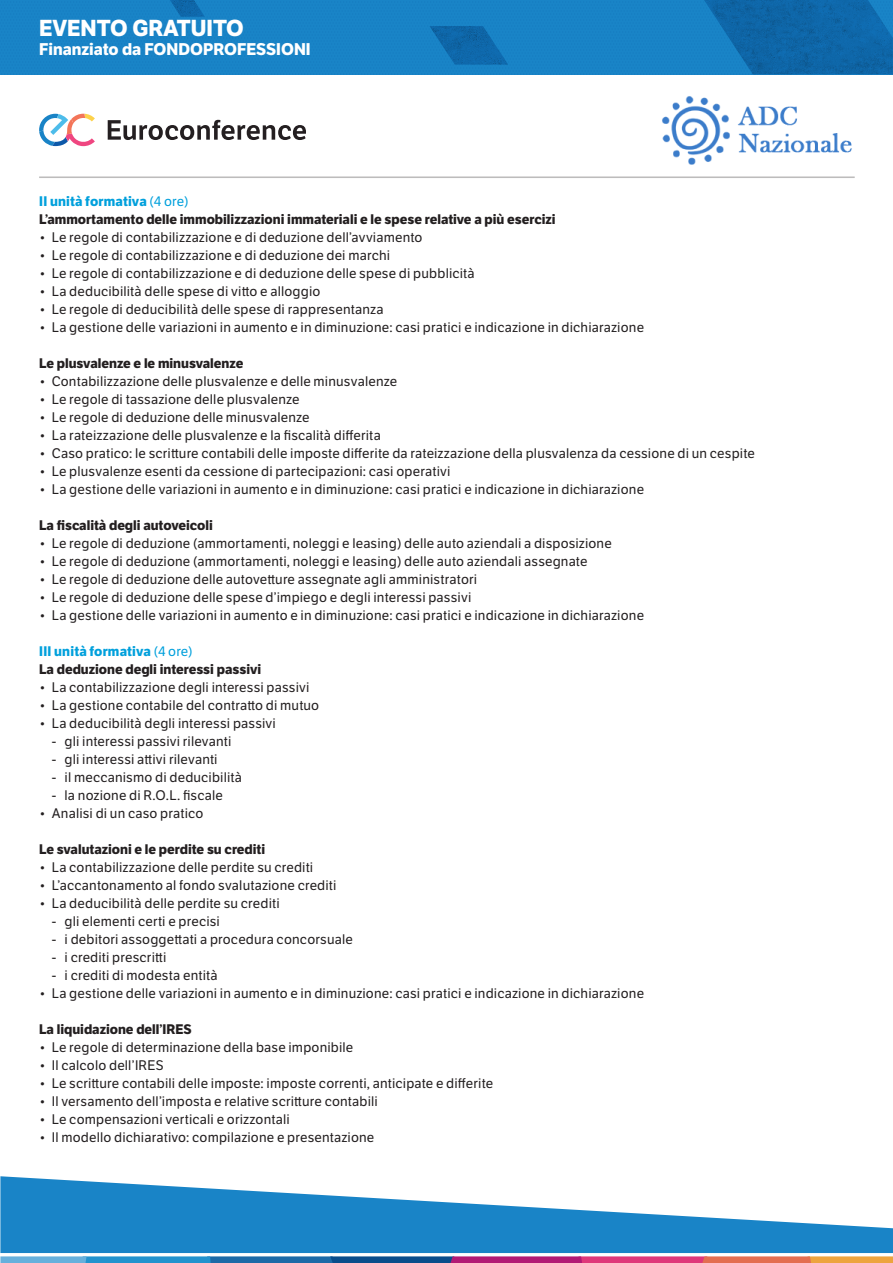
<style>
.page{position:relative;width:893px;height:1263px;background:#fff}
.page>*{position:absolute;margin:0;border:0;box-sizing:border-box;transform-origin:0 0}
.t1{font:700 22.5px "LFT Etica";color:#fff}
.t2{font:700 16.5px "LFT Etica";color:#fff}
.t3{font:13.5px "LFT Etica";letter-spacing:.015em;color:#231f20}
.t4{font:700 13.5px "LFT Etica";color:#231f20}
.t5{font:700 13.5px "LFT Etica";letter-spacing:.015em;color:#00a0dc}
.s1{font-weight:400}
</style>
<div class="page">
<div style="left:0;top:0;width:893px;height:74px;background:#1984c7"></div>
<img style="left:704px;top:0;width:189px;height:74px">
<img style="left:430px;top:26px;width:78px;height:39px">
<img style="left:170px;top:0;width:35px;height:17px">
<svg style="left:0;top:1256px;width:893px;height:7px;background:#846f93"></svg>
<svg style="left:0;top:1176px;width:893px;height:77px;fill:#1984c7"></svg>
<hr style="left:39px;top:176px;width:816px;height:2px;background:#231f20">
<img style="left:662px;top:96px;width:190px;height:69px">
<svg style="left:108px;top:120px;width:198px;height:20px"></svg>
<svg style="left:39px;top:114px;width:56px;height:32px"></svg>
<h1 class="t1" style="left:39px;top:14px;width:206px">EVENTO GRATUITO</h1>
<p class="t2" style="left:39px;top:39px;width:273px">Finanziato da FONDOPROFESSIONI</p>
<p class="t5" style="left:39px;top:193px;width:151px">II unità formativa <span class="s1">(4 ore)</span></p>
<p class="t4" style="left:39px;top:211px;width:518px">L’ammortamento delle immobilizzazioni immateriali e le spese relative a più esercizi</p>
<p class="t3" style="left:39px;top:229px;width:385px">• Le regole di contabilizzazione e di deduzione dell’avviamento</p>
<p class="t3" style="left:39px;top:247px;width:353px">• Le regole di contabilizzazione e di deduzione dei marchi</p>
<p class="t3" style="left:39px;top:265px;width:437px">• Le regole di contabilizzazione e di deduzione delle spese di pubblicità</p>
<p class="t3" style="left:39px;top:283px;width:283px">• La deducibilità delle spese di vitto e alloggio</p>
<p class="t3" style="left:39px;top:301px;width:346px">• Le regole di deducibilità delle spese di rappresentanza</p>
<p class="t3" style="left:39px;top:319px;width:606px">• La gestione delle variazioni in aumento e in diminuzione: casi pratici e indicazione in dichiarazione</p>
<p class="t4" style="left:39px;top:355px;width:206px">Le plusvalenze e le minusvalenze</p>
<p class="t3" style="left:39px;top:373px;width:360px">• Contabilizzazione delle plusvalenze e delle minusvalenze</p>
<p class="t3" style="left:39px;top:391px;width:262px">• Le regole di tassazione delle plusvalenze</p>
<p class="t3" style="left:39px;top:409px;width:272px">• Le regole di deduzione delle minusvalenze</p>
<p class="t3" style="left:39px;top:427px;width:343px">• La rateizzazione delle plusvalenze e la fiscalità differita</p>
<p class="t3" style="left:39px;top:445px;width:717px">• Caso pratico: le scritture contabili delle imposte differite da rateizzazione della plusvalenza da cessione di un cespite</p>
<p class="t3" style="left:39px;top:463px;width:413px">• Le plusvalenze esenti da cessione di partecipazioni: casi operativi</p>
<p class="t3" style="left:39px;top:481px;width:606px">• La gestione delle variazioni in aumento e in diminuzione: casi pratici e indicazione in dichiarazione</p>
<p class="t4" style="left:39px;top:517px;width:175px">La fiscalità degli autoveicoli</p>
<p class="t3" style="left:39px;top:535px;width:574px">• Le regole di deduzione (ammortamenti, noleggi e leasing) delle auto aziendali a disposizione</p>
<p class="t3" style="left:39px;top:553px;width:550px">• Le regole di deduzione (ammortamenti, noleggi e leasing) delle auto aziendali assegnate</p>
<p class="t3" style="left:39px;top:571px;width:440px">• Le regole di deduzione delle autovetture assegnate agli amministratori</p>
<p class="t3" style="left:39px;top:589px;width:434px">• Le regole di deduzione delle spese d’impiego e degli interessi passivi</p>
<p class="t3" style="left:39px;top:607px;width:606px">• La gestione delle variazioni in aumento e in diminuzione: casi pratici e indicazione in dichiarazione</p>
<p class="t5" style="left:39px;top:643px;width:155px">III unità formativa <span class="s1">(4 ore)</span></p>
<p class="t4" style="left:39px;top:661px;width:224px">La deduzione degli interessi passivi</p>
<p class="t3" style="left:39px;top:679px;width:272px">• La contabilizzazione degli interessi passivi</p>
<p class="t3" style="left:39px;top:697px;width:282px">• La gestione contabile del contratto di mutuo</p>
<p class="t3" style="left:39px;top:715px;width:238px">• La deducibilità degli interessi passivi</p>
<p class="t3" style="left:52px;top:733px;width:181px">- gli interessi passivi rilevanti</p>
<p class="t3" style="left:52px;top:751px;width:167px">- gli interessi attivi rilevanti</p>
<p class="t3" style="left:52px;top:769px;width:192px">- il meccanismo di deducibilità</p>
<p class="t3" style="left:52px;top:787px;width:173px">- la nozione di R.O.L. fiscale</p>
<p class="t3" style="left:39px;top:805px;width:166px">• Analisi di un caso pratico</p>
<p class="t4" style="left:39px;top:841px;width:227px">Le svalutazioni e le perdite su crediti</p>
<p class="t3" style="left:39px;top:859px;width:276px">• La contabilizzazione delle perdite su crediti</p>
<p class="t3" style="left:39px;top:877px;width:299px">• L’accantonamento al fondo svalutazione crediti</p>
<p class="t3" style="left:39px;top:895px;width:242px">• La deducibilità delle perdite su crediti</p>
<p class="t3" style="left:52px;top:913px;width:169px">- gli elementi certi e precisi</p>
<p class="t3" style="left:52px;top:931px;width:302px">- i debitori assoggettati a procedura concorsuale</p>
<p class="t3" style="left:52px;top:949px;width:116px">- i crediti prescritti</p>
<p class="t3" style="left:52px;top:967px;width:167px">- i crediti di modesta entità</p>
<p class="t3" style="left:39px;top:985px;width:606px">• La gestione delle variazioni in aumento e in diminuzione: casi pratici e indicazione in dichiarazione</p>
<p class="t4" style="left:39px;top:1021px;width:154px">La liquidazione dell’IRES</p>
<p class="t3" style="left:39px;top:1039px;width:316px">• Le regole di determinazione della base imponibile</p>
<p class="t3" style="left:39px;top:1057px;width:126px">• Il calcolo dell’IRES</p>
<p class="t3" style="left:39px;top:1075px;width:456px">• Le scritture contabili delle imposte: imposte correnti, anticipate e differite</p>
<p class="t3" style="left:39px;top:1093px;width:340px">• Il versamento dell’imposta e relative scritture contabili</p>
<p class="t3" style="left:39px;top:1111px;width:252px">• Le compensazioni verticali e orizzontali</p>
<p class="t3" style="left:39px;top:1129px;width:337px">• Il modello dichiarativo: compilazione e presentazione</p>
</div>
